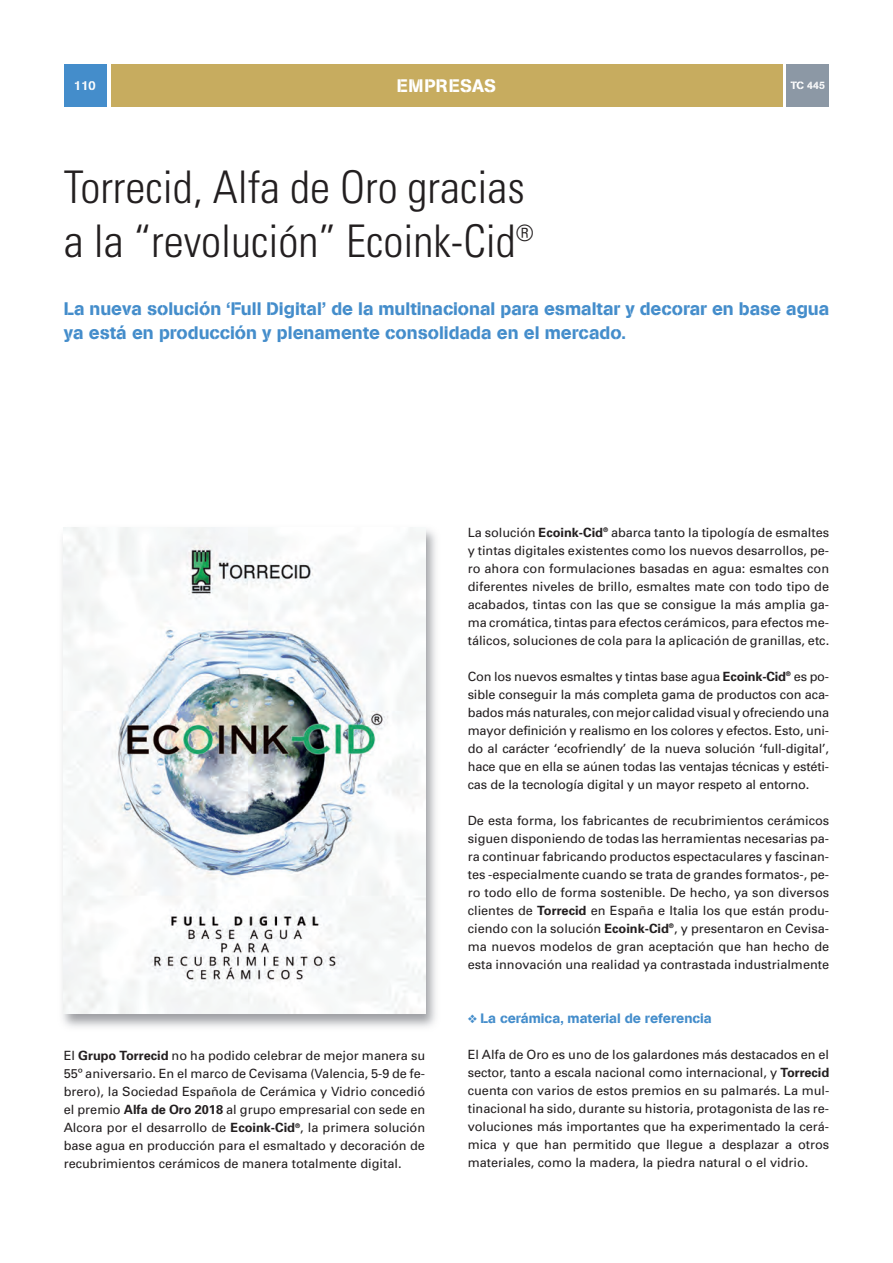
<style>
.page{position:relative;width:893px;height:1263px;background:#fff}
.page>*{position:absolute;margin:0;border:0;box-sizing:border-box;transform-origin:0 0}
.t1{font:300 condensed 45px/54px "Univers";color:#231f20}
.t2{font:18px/24px "AG Book Stencil";color:#448dcb}
.t3{font:18px "AG Book Stencil";letter-spacing:.02em;color:#fff}
.t4{font:13.5px "AG Book Stencil";color:#448dcb}
.t5{font:12.75px/18px "Univers";color:#231f20;text-align:justify}
.t6{font:12.75px "AG Book Stencil";color:#fff}
.t7{font:10.5px "AG Book Stencil";color:#fff}
.s1{font-weight:700}
</style>
<div class="page">
<div style="left:64px;top:64px;width:42px;height:42px;background:#448dcb"></div>
<div style="left:787px;top:64px;width:42px;height:42px;background:#8c98a5"></div>
<div style="left:111px;top:64px;width:671px;height:42px;background:#c7ac5f"></div>
<img style="left:62px;top:527px;width:374px;height:500px">
<img style="left:64px;top:527px;width:361px;height:486px">
<p class="t6" style="left:74px;top:81px;width:23px">110</p>
<h2 class="t3" style="left:397px;top:79px;width:101px">EMPRESAS</h2>
<p class="t7" style="left:791px;top:81px;width:36px">TC 445</p>
<h1 class="t1" style="left:64px;top:164px;width:472px">Torrecid, Alfa de Oro gracias a la “revolución” Ecoink-Cid<sup>®</sup></h1>
<h2 class="t2" style="left:64px;top:298px;width:767px">La nueva solución ‘Full Digital’ de la multinacional para esmaltar y decorar en base agua ya está en producción y plenamente consolidada en el mercado.</h2>
<p class="t5" style="left:64px;top:1047px;width:363px">El <span class="s1">Grupo Torrecid</span> no ha podido celebrar de mejor manera su 55º aniversario. En el marco de Cevisama (Valencia, 5-9 de fe&shy;brero), la Sociedad Española de Cerámica y Vidrio concedió el premio <span class="s1">Alfa de Oro 2018</span> al grupo empresarial con sede en Alcora por el desarrollo de <span class="s1">Ecoink-Cid</span><sup>®</sup>, la primera solución base agua en producción para el esmaltado y decoración de recubrimientos cerámicos de manera totalmente digital.</p>
<p class="t5" style="left:468px;top:524px;width:363px">La solución <span class="s1">Ecoink-Cid</span><sup>®</sup> abarca tanto la tipología de esmaltes y tintas digitales existentes como los nuevos desarrollos, pe&shy;ro ahora con formulaciones basadas en agua: esmaltes con diferentes niveles de brillo, esmaltes mate con todo tipo de acabados, tintas con las que se consigue la más amplia ga&shy;ma cromática, tintas para efectos cerámicos, para efectos me&shy;tálicos, soluciones de cola para la aplicación de granillas, etc.</p>
<p class="t5" style="left:468px;top:668px;width:363px">Con los nuevos esmaltes y tintas base agua <span class="s1">Ecoink-Cid</span><sup>®</sup> es po&shy;sible conseguir la más completa gama de productos con aca&shy;bados más naturales, con mejor calidad visual y ofreciendo una mayor definición y realismo en los colores y efectos. Esto, uni&shy;do al carácter ‘ecofriendly’ de la nueva solución ‘full-digital’, hace que en ella se aúnen todas las ventajas técnicas y estéti&shy;cas de la tecnología digital y un mayor respeto al entorno.</p>
<p class="t5" style="left:468px;top:812px;width:363px">De esta forma, los fabricantes de recubrimientos cerámicos siguen disponiendo de todas las herramientas necesarias pa&shy;ra continuar fabricando productos espectaculares y fascinan&shy;tes -especialmente cuando se trata de grandes formatos-, pe&shy;ro todo ello de forma sostenible. De hecho, ya son diversos clientes de <span class="s1">Torrecid</span> en España e Italia los que están produ&shy;ciendo con la solución <span class="s1">Ecoink-Cid</span><sup>®</sup>, y presentaron en Cevisa&shy;ma nuevos modelos de gran aceptación que han hecho de esta innovación una realidad ya contrastada industrialmente</p>
<p class="t4" style="left:468px;top:1013px;width:245px">❖ La cerámica, material de referencia</p>
<p class="t5" style="left:468px;top:1046px;width:363px">El Alfa de Oro es uno de los galardones más destacados en el sector, tanto a escala nacional como internacional, y <span class="s1">Torrecid </span>cuenta con varios de estos premios en su palmarés. La mul&shy;tinacional ha sido, durante su historia, protagonista de las re&shy;voluciones más importantes que ha experimentado la cerá&shy;mica y que han permitido que llegue a desplazar a otros materiales, como la madera, la piedra natural o el vidrio.</p>
</div>
